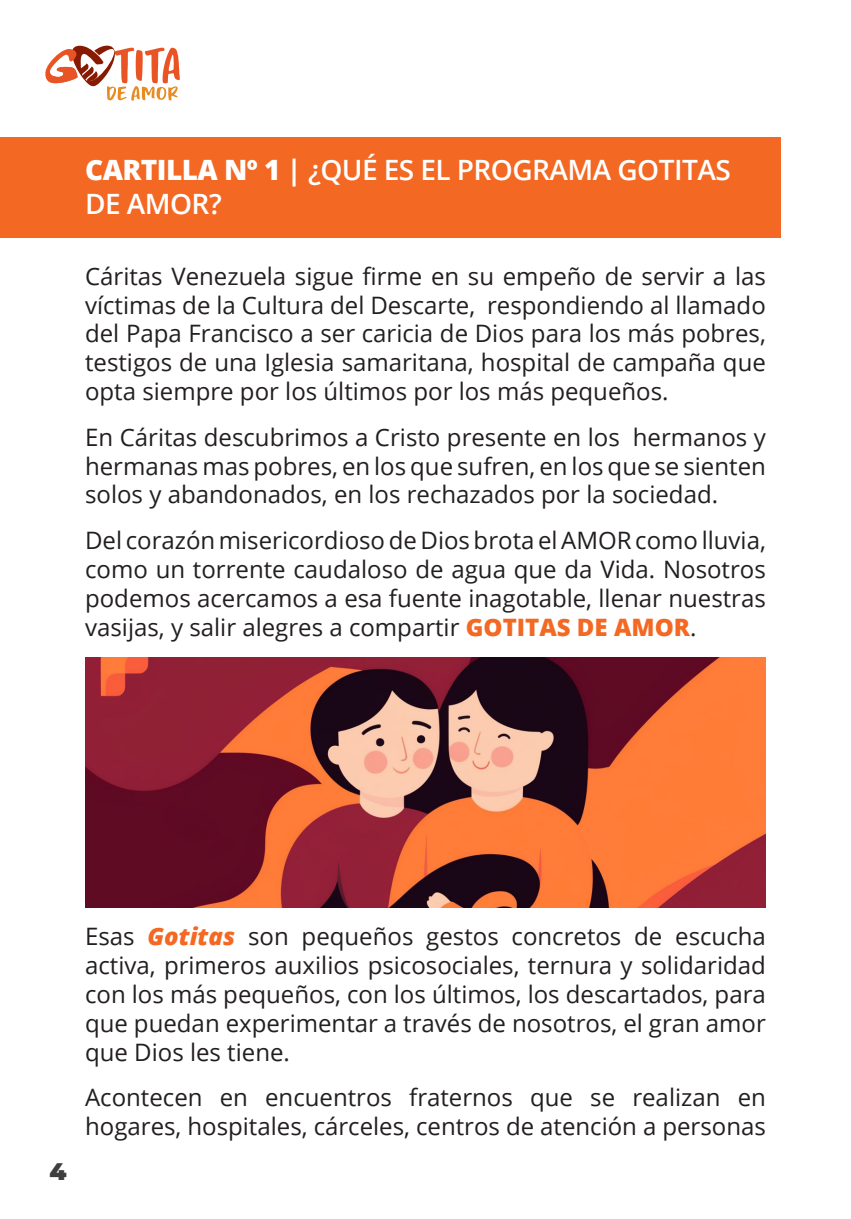
<style>
.page{position:relative;width:851px;height:1219px;background:#fff}
.page>*{position:absolute;margin:0;border:0;box-sizing:border-box;transform-origin:0 0}
.t1{font:600 28px/33.6px "Open Sans";letter-spacing:-.02em;color:#fff}
.t2{font:24px/28.8px "Open Sans";color:#231f20;text-align:justify}
.t3{font:900 24px "Montserrat";color:#3e3e3f}
.s1{font-weight:800}
.s2{font-weight:700}
.s3{font-weight:800;color:#f36822}
.s4{font-weight:800;font-style:italic;color:#f36822}
</style>
<div class="page">
<svg style="left:45px;top:45px;width:135px;height:56px"></svg>
<div style="left:0;top:138px;width:780px;height:100px;background:#f36822"></div>
<img style="left:85px;top:658px;width:680px;height:249px">
<p class="t1" style="left:85px;top:153px;width:647px"><span class="s1">CARTILLA Nº 1</span> <span class="s2">|</span> ¿QUÉ ES EL PROGRAMA GOTITAS<br>DE AMOR?</p>
<p class="t2" style="left:85px;top:261px;width:682px">Cáritas Venezuela sigue firme en su empeño de servir a las víctimas de la Cultura del Descarte, respondiendo al llamado del Papa Francisco a ser caricia de Dios para los más pobres, testigos de una Iglesia samaritana, hospital de campaña que opta siempre por los últimos por los más pequeños.</p>
<p class="t2" style="left:85px;top:422px;width:682px">En Cáritas descubrimos a Cristo presente en los hermanos y hermanas mas pobres, en los que sufren, en los que se sienten solos y abandonados, en los rechazados por la sociedad.</p>
<p class="t2" style="left:85px;top:526px;width:682px">Del corazón misericordioso de Dios brota el AMOR como lluvia, como un torrente caudaloso de agua que da Vida. Nosotros podemos acercamos a esa fuente inagotable, llenar nuestras vasijas, y salir alegres a compartir <span class="s3">GOTITAS DE AMOR</span>.</p>
<p class="t3" style="left:50px;top:1153px;width:19px">4</p>
<p class="t2" style="left:85px;top:922px;width:682px">Esas <span class="s4">Gotitas</span> son pequeños gestos concretos de escucha activa, primeros auxilios psicosociales, ternura y solidaridad con los más pequeños, con los últimos, los descartados, para que puedan experimentar a través de nosotros, el gran amor que Dios les tiene.</p>
<p class="t2" style="left:85px;top:1083px;width:682px">Acontecen en encuentros fraternos que se realizan en hogares, hospitales, cárceles, centros de atención a personas</p>
</div>
